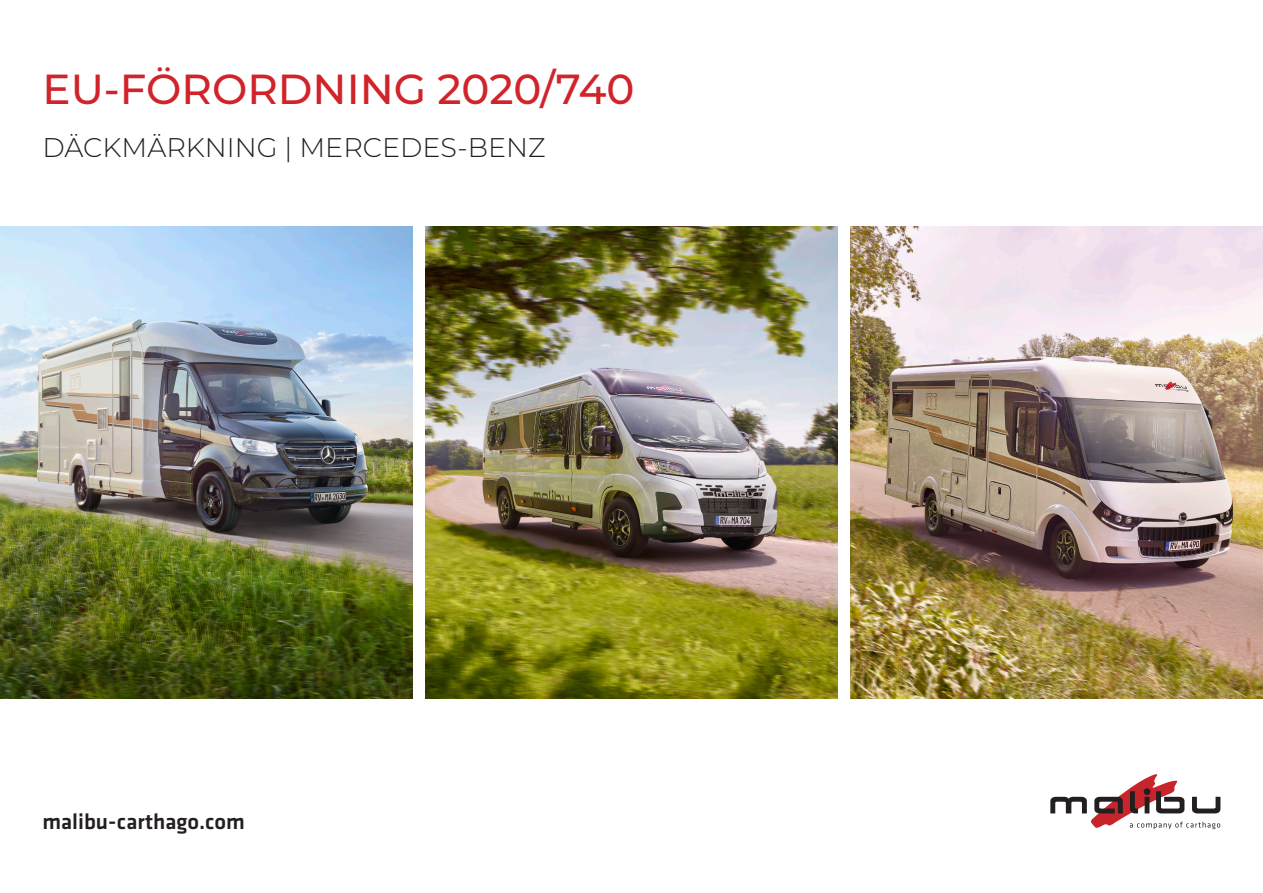
<style>
.page{position:relative;width:1263px;height:893px;background:#fff}
.page>*{position:absolute;margin:0;border:0;box-sizing:border-box;transform-origin:0 0}
.t1{font:500 42px "Montserrat";color:#d1232a}
.t2{font:300 27px "Montserrat";color:#231f20}
.t3{font:500 22.5px "Klavika Basic";color:#231f20}
</style>
<div class="page">
<svg style="left:1050px;top:774px;width:170px;height:55px"></svg>
<img style="left:0;top:226px;width:412px;height:473px">
<img style="left:850px;top:226px;width:413px;height:473px">
<img style="left:425px;top:226px;width:413px;height:473px">
<h1 class="t1" style="left:43px;top:60px;width:593px">EU-FÖRORDNING 2020/740</h1>
<p class="t2" style="left:43px;top:129px;width:505px">DÄCKMÄRKNING | MERCEDES-BENZ</p>
<p class="t3" style="left:43px;top:806px;width:204px">malibu-carthago.com</p>
</div>
